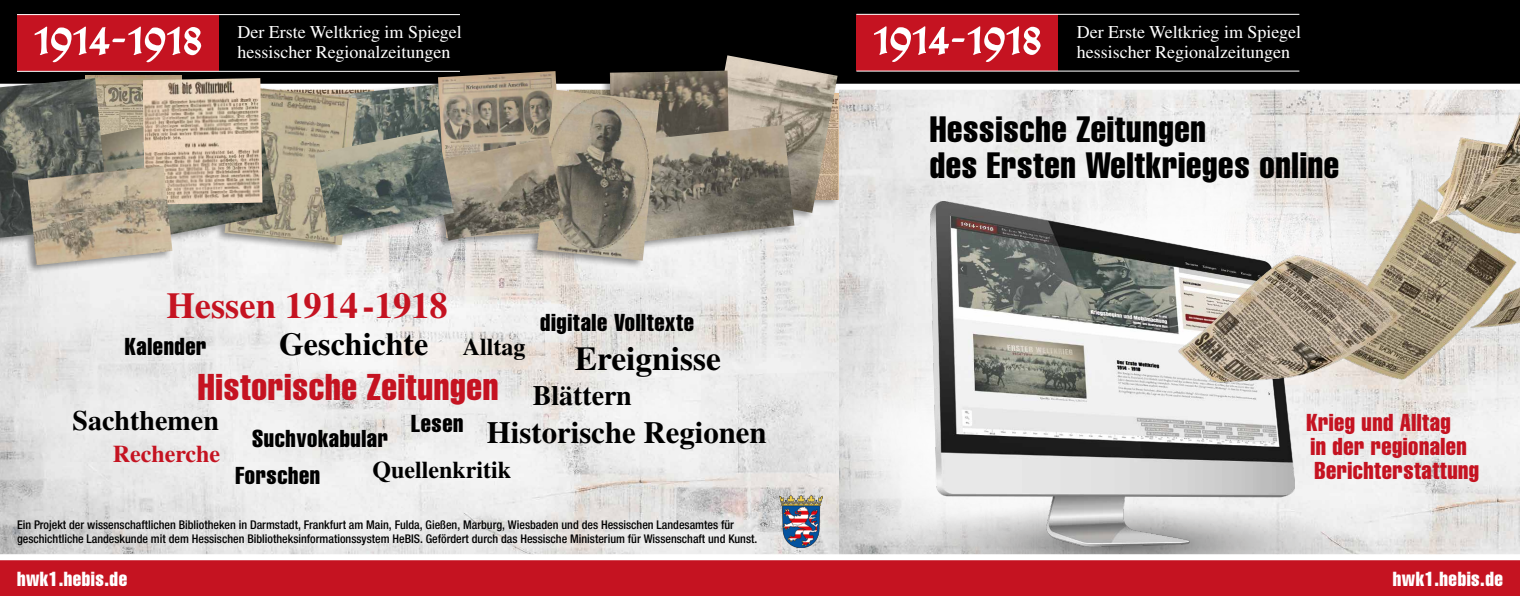
<style>
.page{position:relative;width:1520px;height:596px;background:#fff}
.page>*{position:absolute;margin:0;border:0;box-sizing:border-box;transform-origin:0 0}
.t1{font:extra-condensed 36.6px "Helvetica";letter-spacing:.02em;color:#c51321}
.t2{font:700 36.4px "Times";color:#c51321}
.t3{font:extra-condensed 36px/36px "Helvetica";letter-spacing:.02em;color:#000}
.t4{font:700 33.4px "Times";color:#000}
.t5{font:700 32px "Times";color:#000}
.t6{font:700 30.8px "Times";color:#000}
.t7{font:700 28px "Times";color:#000}
.t8{font:extra-condensed 24px "Helvetica";letter-spacing:.025em;color:#000}
.t9{font:extra-condensed 24px/24px "Helvetica";letter-spacing:.02em;color:#c51321}
.t10{font:700 24px "Times";color:#000}
.t11{font:700 24px "Times";color:#c51321}
.t12{font:extra-condensed 20px "Helvetica";letter-spacing:.025em;color:#fff}
.t13{font:18px/20px "Times";color:#fff}
.t14{font:500 condensed 12px/14px "Helvetica Neue LTW1 G";color:#000}
</style>
<div class="page">
<img style="left:0;top:274px;width:839px;height:280px">
<img style="left:839px;top:90px;width:680px;height:464px">
<div style="left:992px;top:146px;width:397px;height:253px;background:#f0f0f0;border-radius:50%"></div>
<svg style="left:794px;top:318px;width:397px;height:253px;fill:#ebebea"></svg>
<div style="left:0;top:0;width:1519px;height:85px;background:#000"></div>
<div style="left:856px;top:14px;width:201px;height:57px;background:#c51321"></div>
<hr style="left:856px;top:14px;width:443px;height:1px;background:#fff">
<hr style="left:856px;top:71px;width:443px;height:1px;background:#fff">
<svg style="left:874px;top:26px;width:166px;height:36px"></svg>
<div style="left:17px;top:15px;width:201px;height:56px;background:#c51321"></div>
<hr style="left:17px;top:14px;width:443px;height:1px;background:#fff">
<svg style="left:35px;top:27px;width:166px;height:26px"></svg>
<svg style="left:808px;top:490px;width:632px;height:64px;background:#e0dfde"></svg>
<div style="left:0;top:84px;width:1519px;height:6px;background:#fff"></div>
<div style="left:0;top:53px;width:840px;height:221px;background:#000;opacity:.4"></div>
<img style="left:837px;top:94px;width:2px;height:105px">
<img style="left:86px;top:75px;width:96px;height:30px">
<img style="left:702px;top:55px;width:135px;height:158px">
<img style="left:311px;top:82px;width:127px;height:47px">
<img style="left:262px;top:86px;width:95px;height:159px">
<img style="left:610px;top:71px;width:119px;height:54px">
<img style="left:438px;top:71px;width:126px;height:67px">
<img style="left:659px;top:125px;width:135px;height:116px">
<img style="left:537px;top:90px;width:122px;height:170px">
<img style="left:109px;top:105px;width:169px;height:140px">
<img style="left:433px;top:138px;width:131px;height:102px">
<img style="left:0;top:78px;width:109px;height:159px">
<img style="left:143px;top:78px;width:119px;height:126px">
<img style="left:28px;top:165px;width:144px;height:100px">
<img style="left:314px;top:129px;width:140px;height:108px">
<img style="left:924px;top:201px;width:370px;height:353px">
<img style="left:1112px;top:107px;width:407px;height:398px">
<img style="left:779px;top:495px;width:43px;height:51px">
<div style="left:0;top:560px;width:1519px;height:35px;background:#c51321"></div>
<div style="left:0;top:554px;width:1519px;height:6px;background:#fff"></div>
<h3 class="t13" style="left:237px;top:22px;width:226px">Der Erste Weltkrieg im Spiegel hessischer Regionalzeitungen</h3>
<h2 class="t2" style="left:166px;top:284px;width:283px">Hessen 1914-1918</h2>
<h3 class="t5" style="left:279px;top:325px;width:151px">Geschichte</h3>
<h1 class="t1" style="left:198px;top:363px;width:302px">Historische Zeitungen</h1>
<h3 class="t8" style="left:125px;top:331px;width:83px">Kalender</h3>
<h3 class="t10" style="left:463px;top:332px;width:64px">Alltag</h3>
<h3 class="t8" style="left:540px;top:307px;width:155px">digitale Volltexte</h3>
<h3 class="t4" style="left:575px;top:339px;width:148px">Ereignisse</h3>
<h3 class="t7" style="left:533px;top:379px;width:101px">Blättern</h3>
<h3 class="t7" style="left:73px;top:403px;width:148px">Sachthemen</h3>
<h3 class="t11" style="left:113px;top:439px;width:109px">Recherche</h3>
<h3 class="t8" style="left:252px;top:423px;width:137px">Suchvokabular</h3>
<h3 class="t8" style="left:411px;top:408px;width:54px">Lesen</h3>
<h3 class="t6" style="left:487px;top:414px;width:281px">Historische Regionen</h3>
<h3 class="t8" style="left:235px;top:459px;width:86px">Forschen</h3>
<h3 class="t10" style="left:372px;top:455px;width:140px">Quellenkritik</h3>
<h3 class="t13" style="left:1076px;top:22px;width:226px">Der Erste Weltkrieg im Spiegel hessischer Regionalzeitungen</h3>
<h3 class="t3" style="left:929px;top:110px;width:411px">Hessische Zeitungen<br>des Ersten Weltkrieges online</h3>
<h3 class="t9" style="left:1306px;top:410px;width:174px">Krieg und Alltag<br>in der regionalen<br>Berichterstattung</h3>
<p class="t14" style="left:17px;top:517px;width:742px">Ein Projekt der wissenschaftlichen Bibliotheken in Darmstadt, Frankfurt am Main, Fulda, Gießen, Marburg, Wiesbaden und des Hessischen Landesamtes für geschichtliche Landeskunde mit dem Hessischen Bibliotheksinformationssystem HeBIS. Gefördert durch das Hessische Ministerium für Wissenschaft und Kunst.</p>
<h3 class="t12" style="left:17px;top:566px;width:112px">hwk1.hebis.de</h3>
<h3 class="t12" style="left:1392px;top:566px;width:112px">hwk1.hebis.de</h3>
</div>
